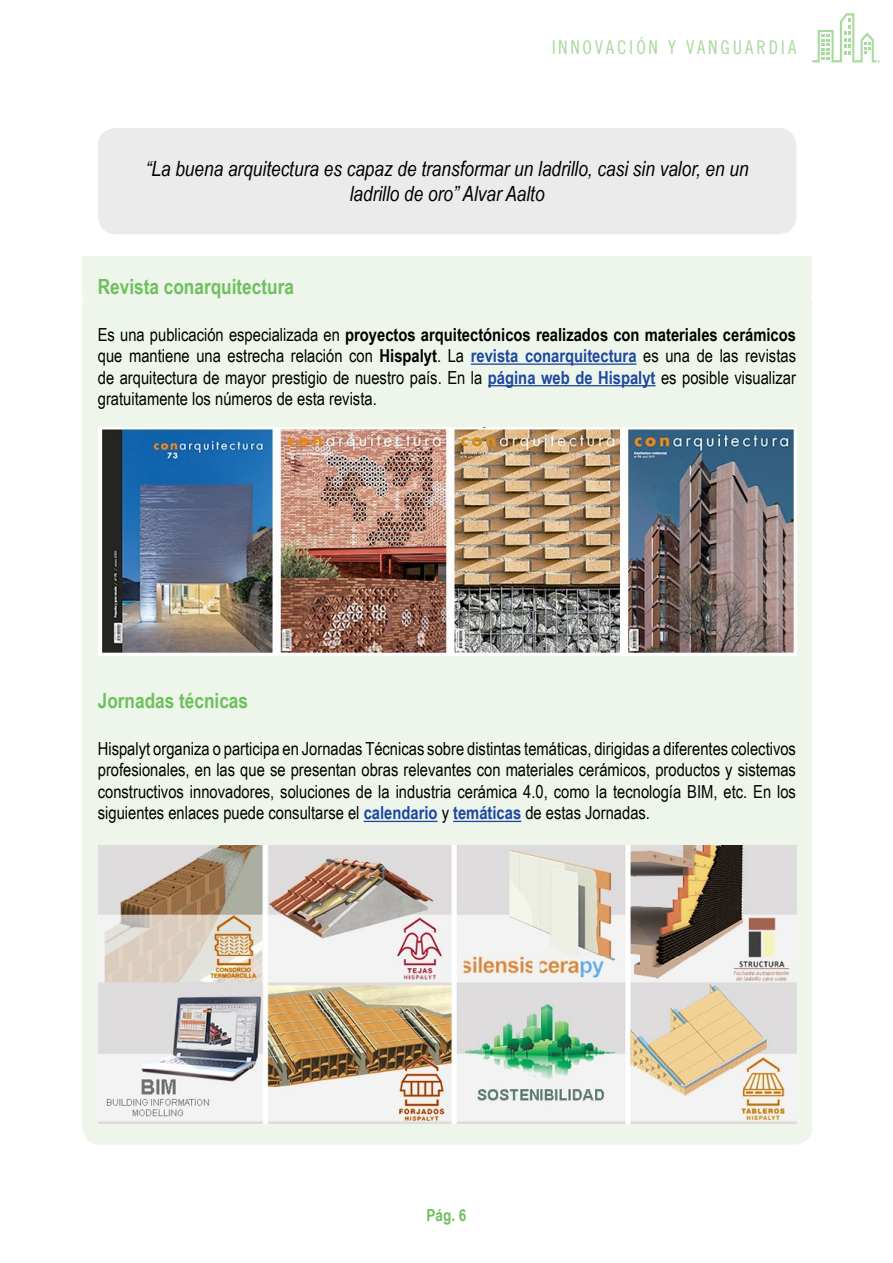
<style>
.page{position:relative;width:893px;height:1263px;background:#fff}
.page>*{position:absolute;margin:0;border:0;box-sizing:border-box;transform-origin:0 0}
.t1{font:italic 21px/25.2px "Arial Narrow";color:#000;text-align:center}
.t2{font:700 21px "Arial Narrow";color:#6ec05d}
.t3{font:18.9px "Trade Gothic LT Std Cn 18";letter-spacing:.15em;color:#6ec05d}
.t4{font:18px/21.6px "Arial Narrow";color:#000;text-align:justify}
.t5{font:700 16.5px "Arial Narrow";color:#6ec05d}
.s1{font-weight:700}
.s2{font-weight:700;color:#1e489f}
</style>
<div class="page">
<div style="left:82px;top:286px;width:730px;height:859px;background:#eef6eb;border-radius:18px"></div>
<div style="left:82px;top:257px;width:730px;height:38px;background:#eef6eb"></div>
<hr style="left:471px;top:363px;width:166px;height:2px;background:#1e489f">
<hr style="left:488px;top:385px;width:167px;height:1px;background:#1e489f">
<hr style="left:364px;top:821px;width:74px;height:1px;background:#1e489f">
<hr style="left:453px;top:821px;width:68px;height:1px;background:#1e489f">
<img style="left:98px;top:427px;width:698px;height:228px">
<img style="left:98px;top:846px;width:698px;height:277px">
<div style="left:98px;top:128px;width:698px;height:106px;background:#e6e7e8;border-radius:18px"></div>
<svg style="left:812px;top:13px;width:67px;height:49px"></svg>
<p class="t3" style="left:551px;top:36px;width:247px">INNOVACIÓN Y VANGUARDIA</p>
<p class="t1" style="left:146px;top:156px;width:604px">“La buena arquitectura es capaz de transformar un ladrillo, casi sin valor, en un ladrillo de oro” Alvar Aalto</p>
<p class="t2" style="left:98px;top:271px;width:198px">Revista conarquitectura</p>
<p class="t4" style="left:98px;top:323px;width:700px">Es una publicación especializada en <span class="s1">proyectos arquitectónicos realizados con materiales cerámicos </span>que mantiene una estrecha relación con <span class="s1">Hispalyt</span>. La <span class="s2">revista conarquitectura</span> es una de las revistas de arquitectura de mayor prestigio de nuestro país. En la <span class="s2">página web de Hispalyt</span> es posible visualizar gratuitamente los números de esta revista.</p>
<p class="t2" style="left:98px;top:685px;width:152px">Jornadas técnicas</p>
<p class="t4" style="left:98px;top:737px;width:700px">Hispalyt organiza o participa en Jornadas Técnicas sobre distintas temáticas, dirigidas a diferentes colectivos profesionales, en las que se presentan obras relevantes con materiales cerámicos, productos y sistemas constructivos innovadores, soluciones de la industria cerámica 4.0, como la tecnología BIM, etc. En los siguientes enlaces puede consultarse el <span class="s2">calendario</span> y <span class="s2">temáticas</span> de estas Jornadas.</p>
<p class="t5" style="left:427px;top:1203px;width:41px">Pág. 6</p>
</div>
